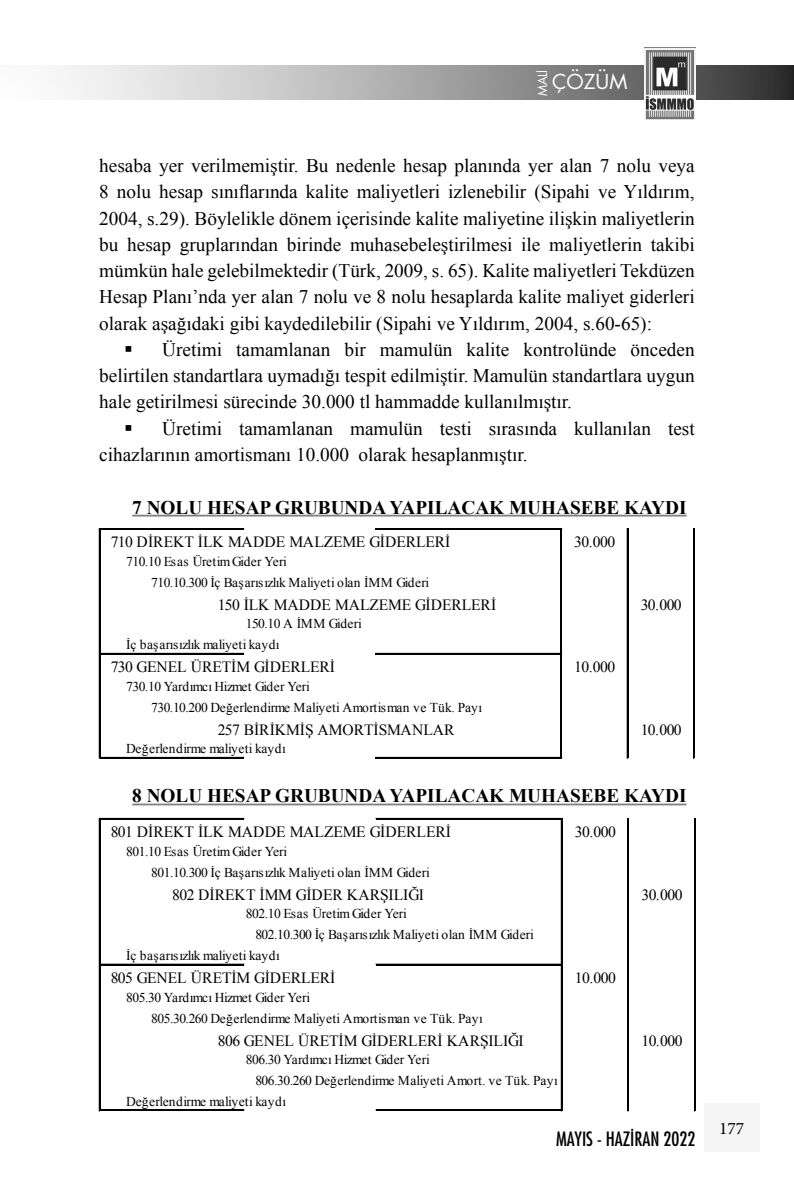
<style>
.page{position:relative;width:794px;height:1191px;background:#fff}
.page>*{position:absolute;margin:0;border:0;box-sizing:border-box;transform-origin:0 0}
.t1{font:20.12px "Futura Book Tr";color:#fff}
.No_Spacing{font:19.25px/26.2px "Times New Roman";color:#000;text-align:justify}
.No_Spacing-2{font:700 19.25px "Times New Roman";color:#000}
.t2{font:19.25px "Futura Cond Nr Tr";color:#000}
.t3{font:17.5px "Minion Pro";color:#000}
.t4{font:15.58px "Times New Roman";letter-spacing:-.01em;color:#000}
.t5{font:13.47px/20.8px "Times New Roman";letter-spacing:-.025em;color:#000}
.t6{font:13.47px "Times New Roman";letter-spacing:.015em;color:#000}
.t7{font:13.47px "Times New Roman";letter-spacing:.01em;color:#000}
.t8{font:12.25px "Futura Book Tr";color:#fff}
</style>
<div class="page">
<svg style="left:64px;top:65px;width:730px;height:35px;background:#a3a3a3"></svg>
<img style="left:644px;top:47px;width:51px;height:73px">
<div style="left:704px;top:1103px;width:55px;height:48px;background:#f5f5f5"></div>
<hr style="left:132px;top:515px;width:554px;height:1px;background:#818181">
<hr style="left:132px;top:803px;width:554px;height:2px;background:#818181">
<hr style="left:100px;top:818px;width:144px;height:1px;background:#000">
<hr style="left:100px;top:964px;width:144px;height:1px;background:#000">
<hr style="left:100px;top:1109px;width:144px;height:1px;background:#000">
<hr style="left:100px;top:1110px;width:144px;height:1px;background:#000">
<hr style="left:99px;top:818px;width:1px;height:293px;background:#000">
<hr style="left:561px;top:819px;width:1px;height:292px;background:#000">
<hr style="left:627px;top:818px;width:1px;height:293px;background:#000">
<hr style="left:628px;top:818px;width:1px;height:293px;background:#000">
<hr style="left:694px;top:818px;width:1px;height:293px;background:#000">
<hr style="left:376px;top:818px;width:186px;height:1px;background:#000">
<hr style="left:376px;top:964px;width:186px;height:1px;background:#000">
<hr style="left:376px;top:1109px;width:186px;height:1px;background:#000">
<hr style="left:376px;top:1110px;width:186px;height:1px;background:#000">
<hr style="left:100px;top:528px;width:144px;height:1px;background:#000">
<hr style="left:100px;top:653px;width:144px;height:1px;background:#000">
<hr style="left:100px;top:757px;width:144px;height:1px;background:#000">
<hr style="left:99px;top:528px;width:1px;height:230px;background:#000">
<hr style="left:560px;top:529px;width:2px;height:229px;background:#000">
<hr style="left:627px;top:528px;width:1px;height:230px;background:#000">
<hr style="left:693px;top:528px;width:1px;height:230px;background:#000">
<hr style="left:376px;top:528px;width:186px;height:1px;background:#000">
<hr style="left:376px;top:653px;width:186px;height:1px;background:#000">
<hr style="left:376px;top:757px;width:186px;height:1px;background:#000">
<p class="t8" style="left:534px;top:96px;width:27px;rotate:-90deg">MALİ</p>
<p class="t1" style="left:552px;top:68px;width:77px">ÇÖZÜM</p>
<p class="No_Spacing" style="left:99px;top:152px;width:597px">hesaba yer verilmemiştir. Bu nedenle hesap planında yer alan 7 nolu veya 8 nolu hesap sınıflarında kalite maliyetleri izlenebilir (Sipahi ve Yıldırım, 2004, s.29). Böylelikle dönem içerisinde kalite maliyetine ilişkin maliyetlerin bu hesap gruplarından birinde muhasebeleştirilmesi ile maliyetlerin takibi mümkün hale gelebilmektedir (Türk, 2009, s. 65). Kalite maliyetleri Tekdüzen Hesap Planı’nda yer alan 7 nolu ve 8 nolu hesaplarda kalite maliyet giderleri olarak aşağıdaki gibi kaydedilebilir (Sipahi ve Yıldırım, 2004, s.60-65):</p>
<p class="No_Spacing" style="left:99px;top:336px;width:597px;text-indent:25px">▪ Üretimi tamamlanan bir mamulün kalite kontrolünde önceden belirtilen standartlara uymadığı tespit edilmiştir. Mamulün standartlara uygun hale getirilmesi sürecinde 30.000 tl hammadde kullanılmıştır.</p>
<p class="No_Spacing" style="left:99px;top:415px;width:597px;text-indent:25px">▪ Üretimi tamamlanan mamulün testi sırasında kullanılan test cihazlarının amortismanı 10.000 olarak hesaplanmıştır.</p>
<p class="No_Spacing-2" style="left:132px;top:494px;width:556px">7 NOLU HESAP GRUBUNDA YAPILACAK MUHASEBE KAYDI</p>
<p class="t4" style="left:111px;top:531px;width:341px">710 DİREKT İLK MADDE MALZEME GİDERLERİ</p>
<p class="t4" style="left:574px;top:531px;width:43px">30.000</p>
<p class="t5" style="left:151px;top:551px;width:280px;text-indent:-25px">710.10 Esas Üretim Gider Yeri<br>710.10.300 İç Başarısızlık Maliyeti olan İMM Gideri</p>
<p class="t4" style="left:218px;top:594px;width:280px">150 İLK MADDE MALZEME GİDERLERİ</p>
<p class="t4" style="left:640px;top:594px;width:43px">30.000</p>
<p class="t5" style="left:126px;top:613px;width:237px;text-indent:119px">150.10 A İMM Gideri<br>İç başarısızlık maliyeti kaydı</p>
<p class="t4" style="left:111px;top:656px;width:226px">730 GENEL ÜRETİM GİDERLERİ</p>
<p class="t4" style="left:574px;top:656px;width:43px">10.000</p>
<p class="t5" style="left:151px;top:676px;width:333px;text-indent:-25px">730.10 Yardımcı Hizmet Gider Yeri<br>730.10.200 Değerlendirme Maliyeti Amortisman ve Tük. Payı</p>
<p class="t4" style="left:218px;top:719px;width:238px">257 BİRİKMİŞ AMORTİSMANLAR</p>
<p class="t4" style="left:640px;top:719px;width:43px">10.000</p>
<p class="t6" style="left:126px;top:739px;width:161px">Değerlendirme maliyeti kaydı</p>
<p class="No_Spacing-2" style="left:132px;top:782px;width:556px">8 NOLU HESAP GRUBUNDA YAPILACAK MUHASEBE KAYDI</p>
<p class="t4" style="left:111px;top:821px;width:342px">801 DİREKT İLK MADDE MALZEME GİDERLERİ</p>
<p class="t4" style="left:575px;top:821px;width:43px">30.000</p>
<p class="t5" style="left:151px;top:841px;width:280px;text-indent:-25px">801.10 Esas Üretim Gider Yeri<br>801.10.300 İç Başarısızlık Maliyeti olan İMM Gideri</p>
<p class="t4" style="left:172px;top:884px;width:253px">802 DİREKT İMM GİDER KARŞILIĞI</p>
<p class="t4" style="left:641px;top:884px;width:43px">30.000</p>
<p class="t5" style="left:246px;top:903px;width:162px">802.10 Esas Üretim Gider Yeri</p>
<p class="t5" style="left:255px;top:924px;width:280px">802.10.300 İç Başarısızlık Maliyeti olan İMM Gideri</p>
<p class="t6" style="left:126px;top:946px;width:155px">İç başarısızlık maliyeti kaydı</p>
<p class="t4" style="left:111px;top:967px;width:226px">805 GENEL ÜRETİM GİDERLERİ</p>
<p class="t4" style="left:575px;top:967px;width:43px">10.000</p>
<p class="t5" style="left:151px;top:986px;width:333px;text-indent:-25px">805.30 Yardımcı Hizmet Gider Yeri<br>805.30.260 Değerlendirme Maliyeti Amortisman ve Tük. Payı</p>
<p class="t4" style="left:218px;top:1029px;width:307px">806 GENEL ÜRETİM GİDERLERİ KARŞILIĞI</p>
<p class="t4" style="left:641px;top:1029px;width:43px">10.000</p>
<p class="t5" style="left:246px;top:1049px;width:185px">806.30 Yardımcı Hizmet Gider Yeri</p>
<p class="t7" style="left:255px;top:1071px;width:304px">806.30.260 Değerlendirme Maliyeti Amort. ve Tük. Payı</p>
<p class="t6" style="left:126px;top:1092px;width:161px">Değerlendirme maliyeti kaydı</p>
<p class="t2" style="left:556px;top:1126px;width:141px">MAYIS - HAZIRAN 2022</p>
<p class="t3" style="left:719px;top:1116px;width:27px">177</p>
</div>
